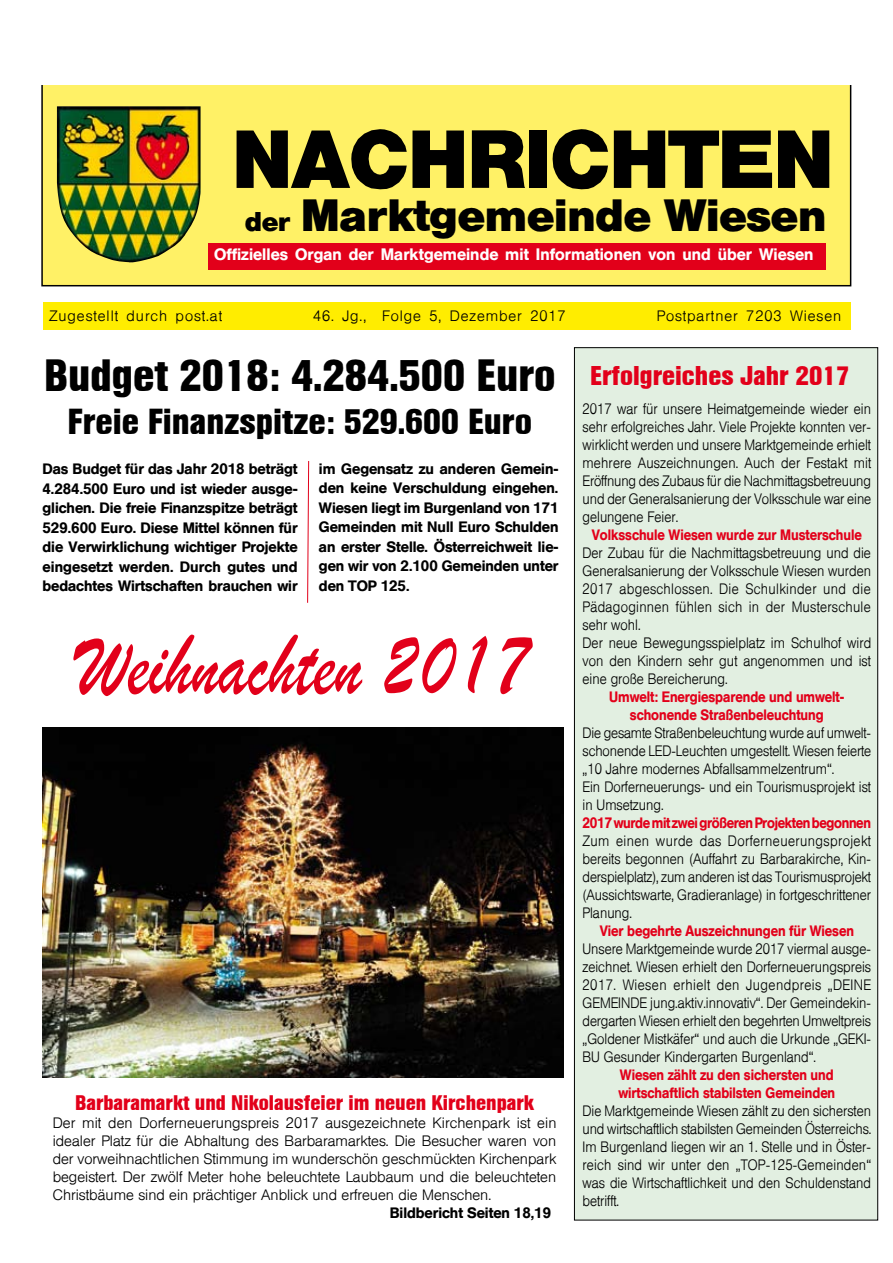
<style>
.page{position:relative;width:893px;height:1263px;background:#fff}
.page>*{position:absolute;margin:0;border:0;box-sizing:border-box;transform-origin:0 0}
.t1{font:82.5px "Brush Script";color:#e2001a;scale:.8 1}
.t2{font:700 81.3px "Helvetica BQ";color:#000}
.t3{font:700 45px "Helvetica Condensed BQ";color:#000}
.t4{font:700 45px "Helvetica BQ";color:#000}
.t5{font:700 36px "Helvetica Condensed BQ";color:#000}
.t6{font:700 27px "Helvetica Condensed BQ";color:#e2001a}
.t7{font:700 21px "Helvetica Condensed BQ";color:#e2001a}
.t8{font:500 16.5px "Helvetica BQ";letter-spacing:.005em;color:#fff}
.t9{font:300 15px/18px "Helvetica BQ";color:#000;text-align:justify;scale:.9 1}
.t10{font:500 15px/19.5px "Helvetica BQ";color:#000;text-align:justify}
.t11{font:300 15px/18px "Helvetica BQ";color:#000;text-align:justify}
.t12{font:500 15px/18px "Helvetica BQ";color:#e2001a;text-align:center;scale:.9 1}
.t13{font:300 15px "Helvetica BQ";letter-spacing:.06em;color:#000}
.t14{font:500 15px "Helvetica BQ";letter-spacing:-.02em;color:#e2001a;scale:.9 1}
.s1{font-size:27px}
</style>
<div class="page">
<div style="left:574px;top:348px;width:304px;height:872px;background:#e2efe1"></div>
<div style="left:42px;top:83px;width:809px;height:203px;background:#fff166"></div>
<div style="left:41px;top:82px;width:810px;height:204px;border:2px solid #000"></div>
<div style="left:208px;top:243px;width:618px;height:27px;background:#e2001a"></div>
<div style="left:43px;top:302px;width:807px;height:28px;background:#ffed00"></div>
<div style="left:36px;top:32px;width:822px;height:53px;background:#fff"></div>
<img style="left:57px;top:106px;width:144px;height:157px">
<svg style="left:307px;top:461px;width:2px;height:142px"></svg>
<img style="left:43px;top:727px;width:520px;height:350px">
<h2 class="t2" style="left:232px;top:111px;width:594px">Nachrichten</h2>
<h3 class="t4" style="left:245px;top:189px;width:583px"><span class="s1">der</span> Marktgemeinde Wiesen</h3>
<p class="t8" style="left:214px;top:245px;width:601px">Offizielles Organ der Marktgemeinde mit Informationen von und über Wiesen</p>
<p class="t13" style="left:49px;top:307px;width:174px">Zugestellt durch post.at</p>
<p class="t13" style="left:313px;top:307px;width:254px">46. Jg., Folge 5, Dezember 2017</p>
<p class="t13" style="left:657px;top:307px;width:186px">Postpartner 7203 Wiesen</p>
<h3 class="t3" style="left:44px;top:349px;width:513px">Budget 2018: 4.284.500 Euro</h3>
<h3 class="t5" style="left:68px;top:401px;width:466px">Freie Finanzspitze: 529.600 Euro</h3>
<p class="t10" style="left:43px;top:459px;width:257px">Das Budget für das Jahr 2018 beträgt 4.284.500 Euro und ist wieder ausge&shy;glichen. Die freie Finanzspitze beträgt 529.600 Euro. Diese Mittel können für die Verwirklichung wichtiger Projekte eingesetzt werden. Durch gutes und bedachtes Wirtschaften brauchen wir</p>
<p class="t10" style="left:319px;top:459px;width:241px">im Gegensatz zu anderen Gemein&shy;den keine Verschuldung eingehen.<br>Wiesen liegt im Burgenland von 171<br>Gemeinden mit Null Euro Schulden an erster Stelle. Österreichweit lie&shy;gen wir von 2.100 Gemeinden unter den TOP 125.</p>
<h1 class="t1" style="left:76px;top:615px;width:570px">Weihnachten 2017</h1>
<h3 class="t7" style="left:75px;top:1091px;width:460px">Barbaramarkt und Nikolausfeier im neuen Kirchenpark</h3>
<p class="t11" style="left:53px;top:1114px;width:505px">Der mit den Dorferneuerungspreis 2017 ausgezeichnete Kirchenpark ist ein idealer Platz für die Abhaltung des Barbaramarktes. Die Besucher waren von der vorweihnachtlichen Stimmung im wunderschön geschmückten Kirchenpark begeistert. Der zwölf Meter hohe beleuchtete Laubbaum und die beleuchteten Christbäume sind ein prächtiger Anblick und erfreuen die Menschen.</p>
<p class="t10" style="left:390px;top:1203px;width:163px">Bildbericht Seiten 18,19</p>
<h3 class="t6" style="left:590px;top:360px;width:261px">Erfolgreiches Jahr 2017</h3>
<p class="t9" style="left:583px;top:400px;width:322px">2017 war für unsere Heimatgemeinde wieder ein sehr erfolgreiches Jahr. Viele Projekte konnten ver&shy;wirklicht werden und unsere Marktgemeinde erhielt mehrere Auszeichnungen. Auch der Festakt mit Eröffnung des Zubaus für die Nachmittagsbetreuung und der Generalsanierung der Volksschule war eine gelungene Feier.</p>
<p class="t12" style="left:592px;top:526px;width:301px">Volksschule Wiesen wurde zur Musterschule</p>
<p class="t9" style="left:583px;top:544px;width:322px;text-align:left">Der Zubau für die Nachmittagsbetreuung und die Generalsanierung der Volksschule Wiesen wurden 2017 abgeschlossen. Die Schulkinder und die Pädagoginnen fühlen sich in der Musterschule sehr wohl.<br>Der neue Bewegungsspielplatz im Schulhof wird von den Kindern sehr gut angenommen und ist eine große Bereicherung.</p>
<p class="t12" style="left:609px;top:688px;width:263px">Umwelt: Energiesparende und umwelt&shy;schonende Straßenbeleuchtung</p>
<p class="t9" style="left:583px;top:724px;width:322px;text-align:left">Die gesamte Straßenbeleuchtung wurde auf umwelt&shy;schonende LED-Leuchten umgestellt. Wiesen feierte „10 Jahre modernes Abfallsammelzentrum“.<br>Ein Dorferneuerungs- und ein Tourismusprojekt ist in Umsetzung.</p>
<p class="t14" style="left:583px;top:814px;width:322px">2017 wurde mit zwei größeren Projekten begonnen</p>
<p class="t9" style="left:583px;top:832px;width:322px">Zum einen wurde das Dorferneuerungsprojekt bereits begonnen (Auffahrt zu Barbarakirche, Kin&shy;derspielplatz), zum anderen ist das Tourismusprojekt (Aussichtswarte, Gradieranlage) in fortgeschrittener Planung.</p>
<p class="t12" style="left:600px;top:922px;width:284px">Vier begehrte Auszeichnungen für Wiesen</p>
<p class="t9" style="left:583px;top:940px;width:322px">Unsere Marktgemeinde wurde 2017 viermal ausge&shy;zeichnet. Wiesen erhielt den Dorferneuerungspreis 2017. Wiesen erhielt den Jugendpreis „DEINE GEMEINDE jung.aktiv.innovativ“. Der Gemeindekin&shy;dergarten Wiesen erhielt den begehrten Umweltpreis „Goldener Mistkäfer“ und auch die Urkunde „GEKI-BU Gesunder Kindergarten Burgenland“.</p>
<p class="t12" style="left:618px;top:1066px;width:242px;text-align:left">Wiesen zählt zu den sichersten und wirtschaftlich stabilsten Gemeinden</p>
<p class="t9" style="left:583px;top:1102px;width:322px">Die Marktgemeinde Wiesen zählt zu den sichersten und wirtschaftlich stabilsten Gemeinden Österreichs.<br>Im Burgenland liegen wir an 1. Stelle und in Öster&shy;reich sind wir unter den „TOP-125-Gemeinden“ was die Wirtschaftlichkeit und den Schuldenstand betrifft.</p>
</div>
